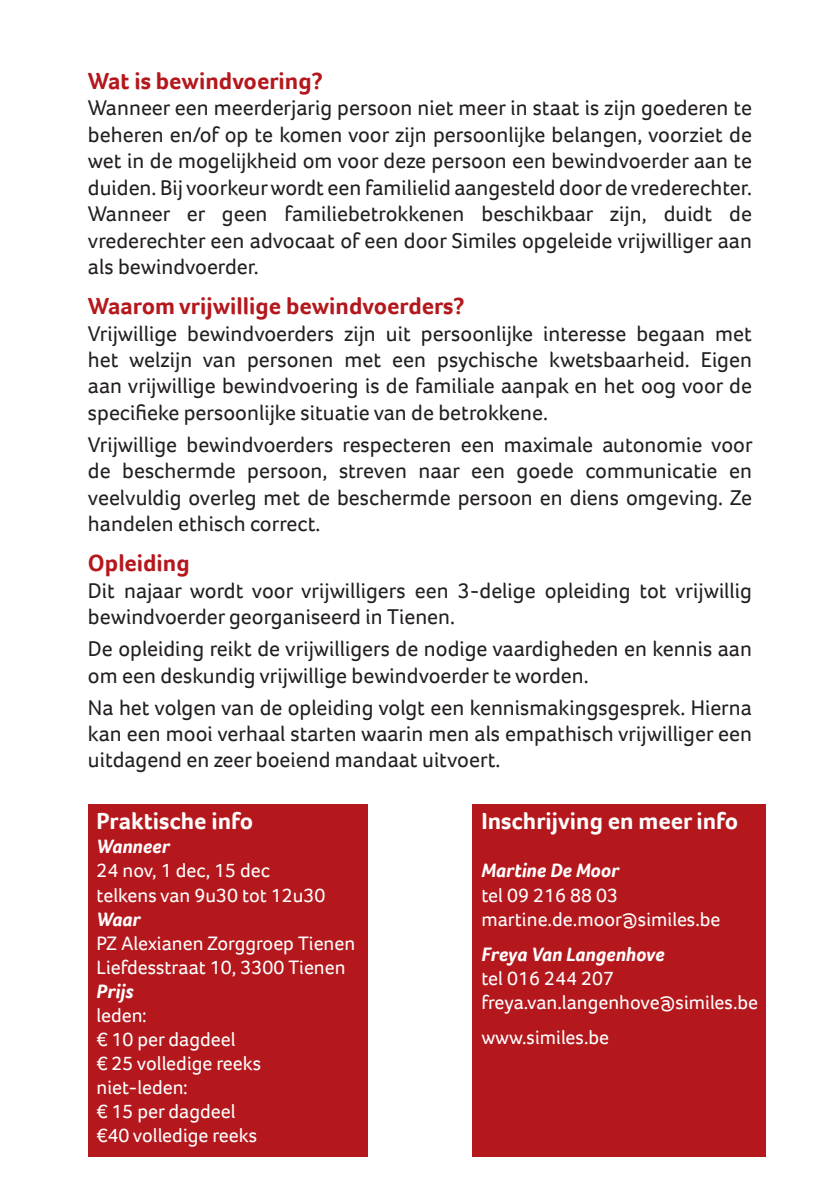
<style>
.page{position:relative;width:840px;height:1191px;background:#fff}
.page>*{position:absolute;margin:0;border:0;box-sizing:border-box;transform-origin:0 0}
.t1{font:700 24px "Foco";color:#b4181d}
.t2{font:700 24px "Foco";color:#fff}
.t3{font:22px/26.4px "Foco";color:#231f20;text-align:justify}
.t4{font:20px/24px "Foco";color:#fff}
.t5{font:italic 700 20px "Foco";color:#fff}
</style>
<div class="page">
<div style="left:88px;top:804px;width:279px;height:352px;background:#b4181d"></div>
<div style="left:472px;top:804px;width:293px;height:352px;background:#b4181d"></div>
<p class="t1" style="left:88px;top:65px;width:236px">Wat is bewindvoering?</p>
<p class="t3" style="left:88px;top:95px;width:665px">Wanneer een meerderjarig persoon niet meer in staat is zijn goederen te beheren en/of op te komen voor zijn persoonlijke belangen, voorziet de wet in de mogelijkheid om voor deze persoon een bewindvoerder aan te duiden. Bij voorkeur wordt een familielid aangesteld door de vrederechter.<br>Wanneer er geen familiebetrokkenen beschikbaar zijn, duidt de vrederechter een advocaat of een door Similes opgeleide vrijwilliger aan als bewindvoerder.</p>
<p class="t1" style="left:88px;top:290px;width:378px">Waarom vrijwillige bewindvoerders?</p>
<p class="t3" style="left:88px;top:320px;width:665px">Vrijwillige bewindvoerders zijn uit persoonlijke interesse begaan met het welzijn van personen met een psychische kwetsbaarheid. Eigen aan vrijwillige bewindvoering is de familiale aanpak en het oog voor de specifieke persoonlijke situatie van de betrokkene.</p>
<p class="t3" style="left:88px;top:431px;width:665px">Vrijwillige bewindvoerders respecteren een maximale autonomie voor de beschermde persoon, streven naar een goede communicatie en veelvuldig overleg met de beschermde persoon en diens omgeving. Ze handelen ethisch correct.</p>
<p class="t1" style="left:88px;top:547px;width:103px">Opleiding</p>
<p class="t3" style="left:88px;top:577px;width:665px">Dit najaar wordt voor vrijwilligers een 3-delige opleiding tot vrijwillig bewindvoerder georganiseerd in Tienen.</p>
<p class="t3" style="left:88px;top:635px;width:665px">De opleiding reikt de vrijwilligers de nodige vaardigheden en kennis aan om een deskundig vrijwillige bewindvoerder te worden.</p>
<p class="t3" style="left:88px;top:693px;width:665px">Na het volgen van de opleiding volgt een kennismakingsgesprek. Hierna kan een mooi verhaal starten waarin men als empathisch vrijwilliger een uitdagend en zeer boeiend mandaat uitvoert.</p>
<p class="t2" style="left:96px;top:805px;width:158px">Praktische info</p>
<p class="t5" style="left:96px;top:833px;width:75px">Wanneer</p>
<p class="t4" style="left:96px;top:858px;width:230px">24 nov, 1 dec, 15 dec telkens van 9u30 tot 12u30</p>
<p class="t5" style="left:96px;top:905px;width:46px">Waar</p>
<p class="t4" style="left:96px;top:930px;width:260px">PZ Alexianen Zorggroep Tienen<br>Liefdesstraat 10, 3300 Tienen</p>
<p class="t5" style="left:96px;top:977px;width:38px">Prijs</p>
<p class="t4" style="left:96px;top:1002px;width:166px">leden:<br>€ 10 per dagdeel<br>€ 25 volledige reeks niet-leden:<br>€ 15 per dagdeel €40 volledige reeks</p>
<p class="t2" style="left:481px;top:805px;width:258px">Inschrijving en meer info</p>
<p class="t5" style="left:481px;top:857px;width:139px">Martine De Moor</p>
<p class="t4" style="left:481px;top:882px;width:240px">tel 09 216 88 03 martine.de.moor@similes.be</p>
<p class="t5" style="left:481px;top:941px;width:185px">Freya Van Langenhove</p>
<p class="t4" style="left:481px;top:966px;width:278px">tel 016 244 207 freya.van.langenhove@similes.be</p>
<p class="t4" style="left:481px;top:1025px;width:129px">www.similes.be</p>
</div>
